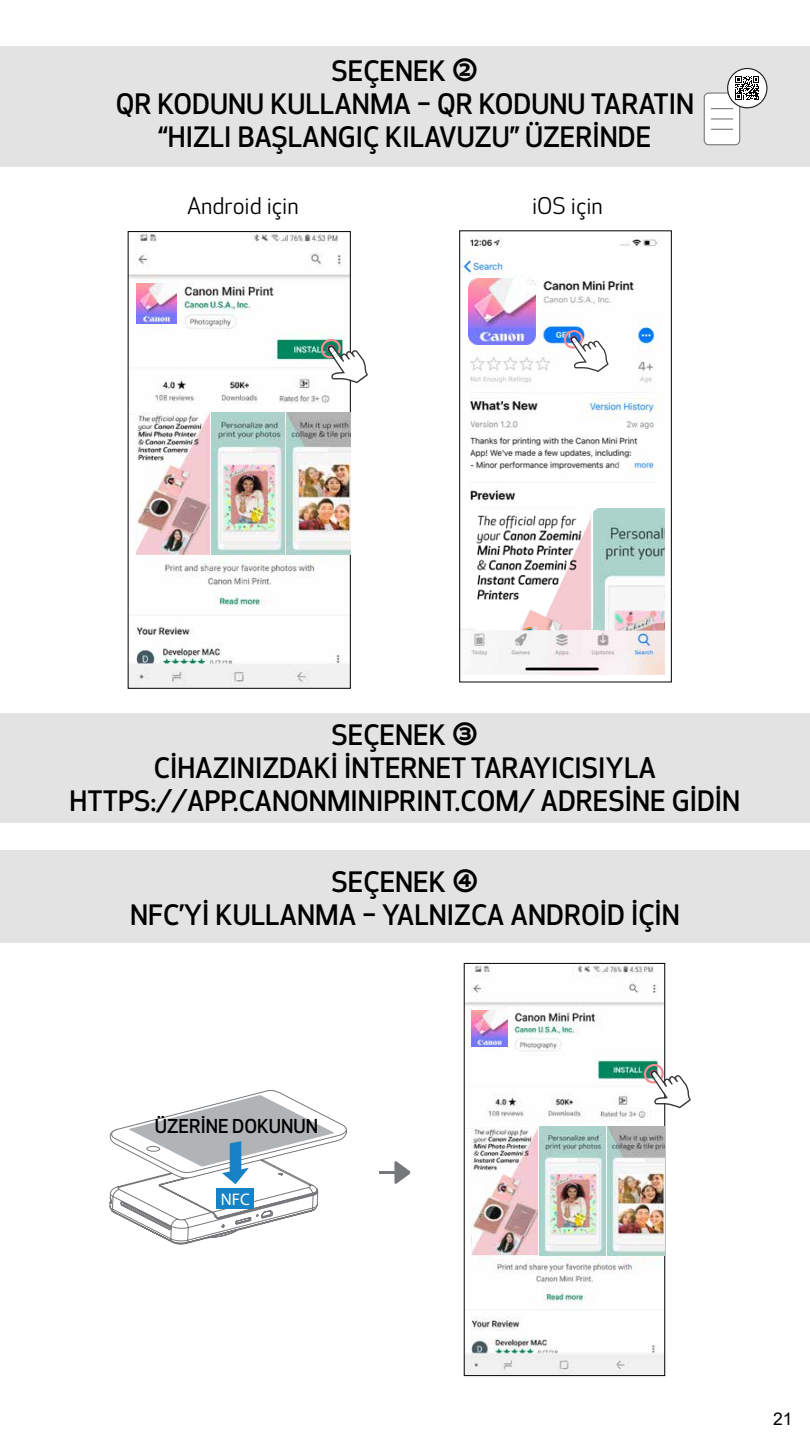
<style>
.page{position:relative;width:810px;height:1440px;background:#fff}
.page>*{position:absolute;margin:0;border:0;box-sizing:border-box;transform-origin:0 0}
.t1{font:500 27.5px/33px "Optic Sans 301";color:#000;text-align:center}
.t2{font:22.5px "Optic Sans 201";color:#000}
.t3{font:500 18.75px "Optic Sans 301";color:#000}
.t4{font:17.5px "Arial";color:#000}
.t5{font:16.88px "Myriad Pro";color:#fff}
.s1{font-size:30px}
</style>
<div class="page">
<div style="left:0;top:713px;width:810px;height:110px;background:#e3e3e3"></div>
<div style="left:0;top:851px;width:810px;height:92px;background:#e3e3e3"></div>
<svg style="left:394px;top:1161px;width:17px;height:23px"></svg>
<hr style="left:380px;top:1171px;width:15px;height:3px;background:#77787b">
<div style="left:0;top:47px;width:810px;height:120px;background:#e3e3e3"></div>
<div style="left:704px;top:93px;width:36px;height:52px;background:#fff;border-radius:5px"></div>
<div style="left:704px;top:93px;width:36px;height:52px;border:1px solid #77787b;border-radius:5px"></div>
<svg style="left:711px;top:108px;width:22px;height:1px"></svg>
<hr style="left:711px;top:118px;width:22px;height:2px;background:#77787b">
<svg style="left:711px;top:129px;width:22px;height:1px"></svg>
<svg style="left:728px;top:69px;width:39px;height:39px"></svg>
<div style="left:727px;top:68px;width:41px;height:40px;border:1px solid #241f21;border-radius:50%"></div>
<div style="left:734px;top:75px;width:27px;height:26px;background:#fff"></div>
<svg style="left:735px;top:76px;width:24px;height:24px"></svg>
<svg style="left:109px;top:1090px;width:238px;height:155px"></svg>
<img style="left:466px;top:965px;width:197px;height:409px">
<div style="left:464px;top:963px;width:201px;height:413px;border:1px solid #000"></div>
<img style="left:472px;top:1010px;width:35px;height:36px">
<img style="left:471px;top:1126px;width:67px;height:129px">
<img style="left:540px;top:1126px;width:125px;height:129px">
<svg style="left:644px;top:1064px;width:47px;height:44px"></svg>
<img style="left:130px;top:233px;width:218px;height:453px">
<img style="left:136px;top:284px;width:40px;height:39px">
<img style="left:136px;top:412px;width:74px;height:143px">
<img style="left:212px;top:412px;width:73px;height:143px">
<img style="left:287px;top:412px;width:63px;height:143px">
<svg style="left:321px;top:339px;width:47px;height:44px"></svg>
<img style="left:462px;top:236px;width:202px;height:439px">
<img style="left:469px;top:278px;width:66px;height:67px">
<svg style="left:564px;top:330px;width:44px;height:42px"></svg>
<img style="left:470px;top:509px;width:120px;height:121px">
<div style="left:583px;top:618px;width:7px;height:12px;background:#f2cad1"></div>
<img style="left:593px;top:508px;width:72px;height:123px">
<div style="left:593px;top:622px;width:8px;height:8px;background:#aed7cf"></div>
<svg style="left:656px;top:623px;width:9px;height:8px"></svg>
<p class="t1" style="left:116px;top:56px;width:580px">SEÇENEK <span class="s1">②<br></span>QR KODUNU KULLANMA – QR KODUNU TARATIN “HIZLI BAŞLANGIÇ KILAVUZU” ÜZERİNDE</p>
<p class="t2" style="left:187px;top:194px;width:113px">Android için</p>
<p class="t2" style="left:532px;top:194px;width:72px">iOS için</p>
<p class="t1" style="left:70px;top:719px;width:672px">SEÇENEK <span class="s1">③<br></span>CİHAZINIZDAKİ İNTERNET TARAYICISIYLA<br>HTTPS://APP.CANONMINIPRINT.COM/ ADRESİNE GİDİN</p>
<p class="t1" style="left:130px;top:866px;width:551px">SEÇENEK <span class="s1">④<br></span>NFC’YI KULLANMA – YALNIZCA ANDROID İÇİN</p>
<p class="t3" style="left:155px;top:1116px;width:165px">ÜZERİNE DOKUNUN</p>
<p class="t5" style="left:221px;top:1188px;width:31px">NFC</p>
<p class="t4" style="left:773px;top:1406px;width:21px">21</p>
</div>
